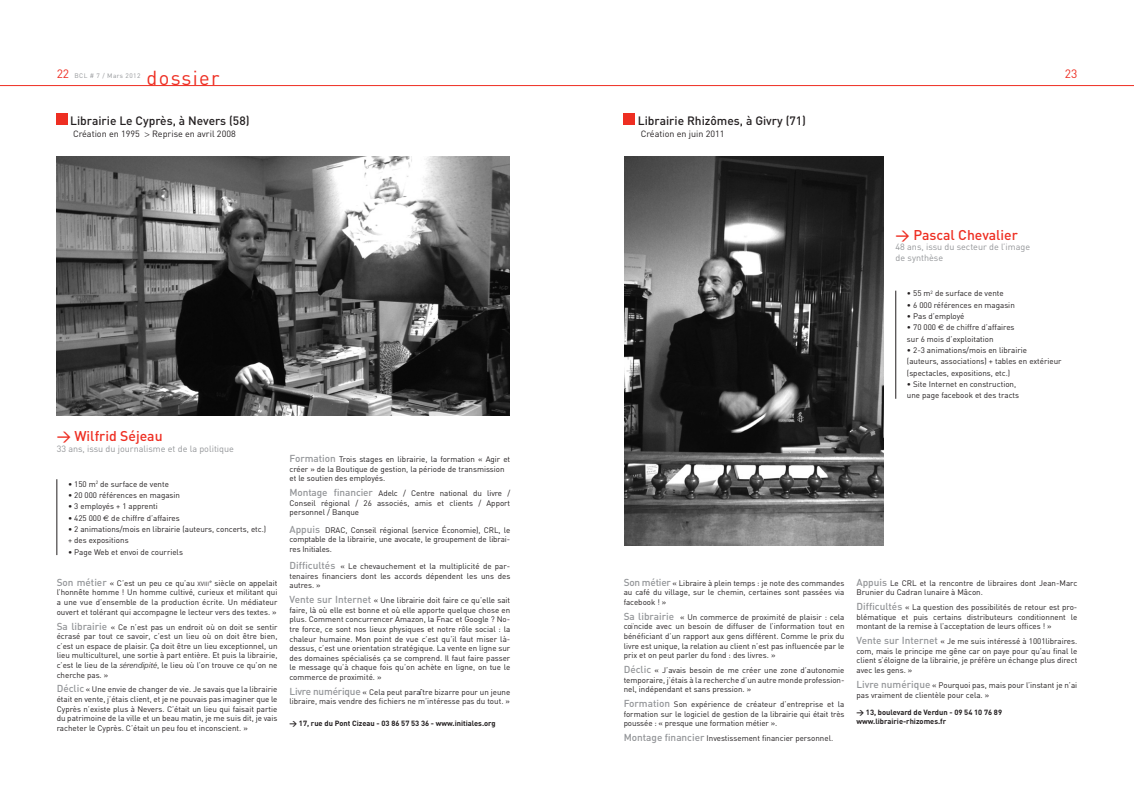
<style>
.page{position:relative;width:1134px;height:794px;background:#fff}
.page>*{position:absolute;margin:0;border:0;box-sizing:border-box;transform-origin:0 0}
.t1{font:20px "DIN";letter-spacing:.065em;color:#ee2e22}
.texte_courant{font:500 14px "DIN";color:#ee2e22}
.DOSSIER_-_titre_fich{font:500 12px "DIN";color:#231f20}
.t2{font:12px "DIN";color:#ee2e22}
.t3{font:9px/10.8px "DIN";color:#939598}
.DOSSIER_-_titre_fich-2{font:9px "DIN";color:#231f20}
.texte_courant-2{font:8px/9.6px "DIN";color:#231f20;text-align:justify}
.INITIATIVES_-_EXERGU{font:700 7.5px/9px "DIN";color:#231f20}
.DOSSIER_-_titre_fich-3{font:700 7.5px "DIN";color:#231f20}
.t4{font:6.5px "DIN";letter-spacing:.065em;color:#939598}
.s1{font-size:12px;color:#ee2e22}
.s2{font-family:"Frutiger";font-weight:300;font-stretch:condensed}
.s3{font-family:"Euro Sans"}
.s4{font-weight:500;font-size:10px;color:#939598}
.s5{font-size:6px}
.s6{font-family:"Frutiger";font-weight:300;font-style:italic}
</style>
<div class="page">
<hr style="left:0;top:85px;width:567px;height:1px;background:#ee2e22">
<hr style="left:567px;top:85px;width:567px;height:1px;background:#ee2e22">
<img style="left:57px;top:157px;width:453px;height:259px">
<div style="left:624px;top:113px;width:11px;height:12px;background:#ee2e22"></div>
<img style="left:624px;top:157px;width:260px;height:388px">
<div style="left:56px;top:113px;width:11px;height:12px;background:#ee2e22"></div>
<hr style="left:57px;top:479px;width:1px;height:76px;background:#231f20">
<hr style="left:895px;top:291px;width:1px;height:108px;background:#231f20">
<p class="t4" style="left:57px;top:72px;width:85px"><span class="s1">22</span> BCL # 7 / Mars 2012</p>
<h3 class="t2" style="left:1065px;top:66px;width:14px">23</h3>
<p class="DOSSIER_-_titre_fich" style="left:638px;top:113px;width:170px">Librairie Rhizômes, à Givry (71)</p>
<p class="DOSSIER_-_titre_fich-2" style="left:641px;top:128px;width:85px">Création en juin 2011</p>
<h1 class="t1" style="left:147px;top:66px;width:74px">dossier</h1>
<p class="DOSSIER_-_titre_fich" style="left:70px;top:113px;width:181px">Librairie Le Cyprès, à Nevers (58)</p>
<p class="DOSSIER_-_titre_fich-2" style="left:73px;top:128px;width:164px">Création en 1995 <span class="s2">&gt;</span> Reprise en avril 2008</p>
<p class="texte_courant" style="left:57px;top:427px;width:107px">&gt; Wilfrid Séjeau</p>
<p class="t3" style="left:57px;top:443px;width:179px">33 ans, issu du journalisme et de la politique</p>
<p class="texte_courant-2" style="left:68px;top:479px;width:102px">• 150 m<sup>2</sup> de surface de vente</p>
<p class="texte_courant-2" style="left:68px;top:490px;width:114px">• 20 000 références en magasin</p>
<p class="texte_courant-2" style="left:68px;top:501px;width:91px">• 3 employés + 1 apprenti</p>
<p class="texte_courant-2" style="left:68px;top:513px;width:113px">• 425 000 <span class="s3">€</span> de chiffre d’affaires</p>
<p class="texte_courant-2" style="left:68px;top:524px;width:200px">• 2 animations/mois en librairie (auteurs, concerts, etc.)</p>
<p class="texte_courant-2" style="left:68px;top:535px;width:62px">+ des expositions</p>
<p class="texte_courant-2" style="left:68px;top:547px;width:116px">• Page Web et envoi de courriels</p>
<p class="texte_courant-2" style="left:57px;top:578px;width:222px"><span class="s4">Son métier</span> « C’est un peu ce qu’au <span class="s5">xviii</span> <sup>e</sup> siècle on appelait l’honnête homme ! Un homme cultivé, curieux et militant qui a une vue d’ensemble de la production écrite. Un médiateur ouvert et tolérant qui accompagne le lecteur vers des textes. »</p>
<p class="texte_courant-2" style="left:57px;top:621px;width:222px"><span class="s4">Sa librairie</span> « Ce n’est pas un endroit où on doit se sentir écrasé par tout ce savoir, c’est un lieu où on doit être bien, c’est un espace de plaisir. Ça doit être un lieu exceptionnel, un lieu multiculturel, une sortie à part entière. Et puis la librairie, c’est le lieu de la <span class="s6">sérendipité</span>, le lieu où l’on trouve ce qu’on ne cherche pas. »</p>
<p class="texte_courant-2" style="left:57px;top:684px;width:222px"><span class="s4">Déclic</span> « Une envie de changer de vie. Je savais que la librairie était en vente, j’étais client, et je ne pouvais pas imaginer que le Cyprès n’existe plus à Nevers. C’était un lieu qui faisait partie du patrimoine de la ville et un beau matin, je me suis dit, je vais racheter le Cyprès. C’était un peu fou et inconscient. »</p>
<p class="texte_courant-2" style="left:289px;top:454px;width:222px"><span class="s4">Formation</span> Trois stages en librairie, la formation « Agir et créer » de la Boutique de gestion, la période de transmission</p>
<p class="texte_courant-2" style="left:289px;top:473px;width:97px">et le soutien des employés.</p>
<p class="texte_courant-2" style="left:289px;top:488px;width:222px"><span class="s4">Montage financier</span> Adelc / Centre national du livre / Conseil régional / 26 associés, amis et clients / Apport personnel / Banque</p>
<p class="texte_courant-2" style="left:289px;top:525px;width:222px"><span class="s4">Appuis</span> DRAC, Conseil régional (service Économie), CRL, le comptable de la librairie, une avocate, le groupement de librai&shy;res Initiales.</p>
<p class="texte_courant-2" style="left:289px;top:561px;width:222px"><span class="s4">Difficultés</span> « Le chevauchement et la multiplicité de par&shy;tenaires financiers dont les accords dépendent les uns des autres. »</p>
<p class="texte_courant-2" style="left:289px;top:595px;width:222px"><span class="s4">Vente sur Internet</span> « Une librairie doit faire ce qu’elle sait faire, là où elle est bonne et où elle apporte quelque chose en plus. Comment concurrencer Amazon, la Fnac et Google ? No&shy;tre force, ce sont nos lieux physiques et notre rôle social : la chaleur humaine. Mon point de vue c’est qu’il faut miser là&shy;dessus, c’est une orientation stratégique. La vente en ligne sur des domaines spécialisés ça se comprend. Il faut faire passer le message qu’à chaque fois qu’on achète en ligne, on tue le commerce de proximité. »</p>
<p class="texte_courant-2" style="left:289px;top:687px;width:222px"><span class="s4">Livre numérique</span> « Cela peut paraître bizarre pour un jeune libraire, mais vendre des fichiers ne m’intéresse pas du tout. »</p>
<p class="DOSSIER_-_titre_fich-3" style="left:289px;top:718px;width:208px">&gt; 17, rue du Pont Cizeau - 03 86 57 53 36 - www.initiales.org</p>
<p class="texte_courant" style="left:896px;top:226px;width:124px">&gt; Pascal Chevalier</p>
<p class="t3" style="left:896px;top:242px;width:136px">48 ans, issu du secteur de l’image de synthèse</p>
<p class="texte_courant-2" style="left:907px;top:288px;width:98px">• 55 m<sup>2</sup> de surface de vente</p>
<p class="texte_courant-2" style="left:907px;top:300px;width:109px">• 6 000 références en magasin</p>
<p class="texte_courant-2" style="left:907px;top:311px;width:59px">• Pas d’employé</p>
<p class="texte_courant-2" style="left:907px;top:322px;width:109px">• 70 000 <span class="s3">€</span> de chiffre d’affaires</p>
<p class="texte_courant-2" style="left:907px;top:334px;width:88px">sur 6 mois d’exploitation</p>
<p class="texte_courant-2" style="left:907px;top:344px;width:156px;line-height:11.3px;text-align:left">• 2-3 animations/mois en librairie<br>(auteurs, associations) + tables en extérieur (spectacles, expositions, etc.)</p>
<p class="texte_courant-2" style="left:907px;top:378px;width:114px;line-height:11.3px">• Site Internet en construction, une page facebook et des tracts</p>
<p class="texte_courant-2" style="left:624px;top:578px;width:222px"><span class="s4">Son métier</span> « Libraire à plein temps : je note des commandes au café du village, sur le chemin, certaines sont passées via facebook ! »</p>
<p class="texte_courant-2" style="left:624px;top:612px;width:222px"><span class="s4">Sa librairie</span> « Un commerce de proximité de plaisir : cela coïncide avec un besoin de diffuser de l’information tout en bénéficiant d’un rapport aux gens différent. Comme le prix du livre est unique, la relation au client n’est pas influencée par le prix et on peut parler du fond : des livres. »</p>
<p class="texte_courant-2" style="left:624px;top:665px;width:222px"><span class="s4">Déclic</span> « J’avais besoin de me créer une zone d’autonomie temporaire, j’étais à la recherche d’un autre monde profession&shy;nel, indépendant et sans pression. »</p>
<p class="texte_courant-2" style="left:624px;top:699px;width:222px"><span class="s4">Formation</span> Son expérience de créateur d’entreprise et la formation sur le logiciel de gestion de la librairie qui était très poussée : « presque une formation métier ».</p>
<p class="texte_courant-2" style="left:624px;top:733px;width:211px"><span class="s4">Montage financier</span> Investissement financier personnel.</p>
<p class="texte_courant-2" style="left:856px;top:578px;width:222px"><span class="s4">Appuis</span> Le CRL et la rencontre de libraires dont Jean-Marc<br>Brunier du Cadran lunaire à Mâcon.</p>
<p class="texte_courant-2" style="left:856px;top:602px;width:222px"><span class="s4">Difficultés</span> « La question des possibilités de retour est pro&shy;blématique et puis certains distributeurs conditionnent le montant de la remise à l’acceptation de leurs offices ! »</p>
<p class="texte_courant-2" style="left:856px;top:636px;width:222px"><span class="s4">Vente sur Internet</span> « Je me suis intéressé à 1001libraires. com, mais le principe me gêne car on paye pour qu’au final le client s’éloigne de la librairie, je préfère un échange plus direct avec les gens. »</p>
<p class="texte_courant-2" style="left:856px;top:680px;width:222px"><span class="s4">Livre numérique</span> « Pourquoi pas, mais pour l’instant je n’ai pas vraiment de clientèle pour cela. »</p>
<p class="INITIATIVES_-_EXERGU" style="left:856px;top:707px;width:147px">&gt; 13, boulevard de Verdun - 09 54 10 76 89 www.librairie-rhizomes.fr</p>
</div>
